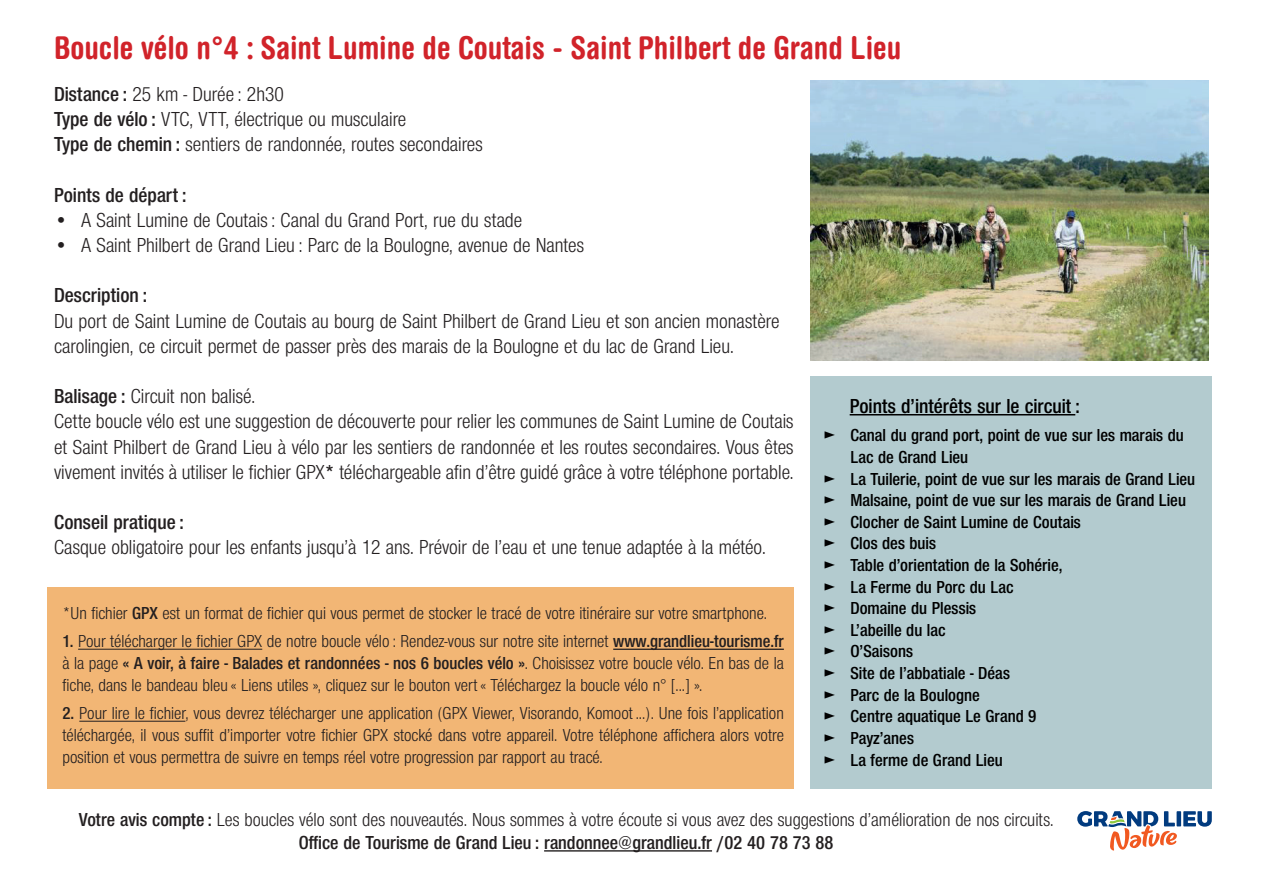
<style>
.page{position:relative;width:1263px;height:893px;background:#fff}
.page>*{position:absolute;margin:0;border:0;box-sizing:border-box;transform-origin:0 0}
.t1{font:700 condensed 31.5px "Helvetica Rounded LT Std";color:#d1232a}
.t2{font:21px/25.2px "Nimbus San Nov Con";color:#231f20}
.t3{font:21px "Nimbus San Nov Con Sem Bol";color:#231f20}
.t4{font:21px "Nimbus San Nov Con Sem Bol";color:#000}
.t5{font:19.5px "Nimbus San Nov Con";color:#231f20}
.t6{font:19.5px "Nimbus San Nov Con Sem Bol";color:#231f20}
.t7{font:18px/21.6px "Nimbus San Nov Con";color:#231f20;text-align:justify}
.t8{font:18px "Nimbus San Nov Con Sem Bol";color:#000}
.t9{font:18px "Nimbus San Nov Con Sem Bol";color:#231f20}
.s1{font-family:"Nimbus San Nov Con Sem Bol"}
.s2{font-family:"Nimbus San Nov Con"}
</style>
<div class="page">
<div style="left:811px;top:376px;width:401px;height:413px;background:#b3cbcf"></div>
<hr style="left:850px;top:414px;width:225px;height:1px;background:#000">
<div style="left:47px;top:587px;width:747px;height:202px;background:#f2b675"></div>
<hr style="left:78px;top:649px;width:184px;height:1px;background:#231f20">
<hr style="left:613px;top:649px;width:171px;height:1px;background:#231f20">
<hr style="left:79px;top:721px;width:106px;height:1px;background:#231f20">
<img style="left:811px;top:80px;width:398px;height:281px">
<hr style="left:544px;top:850px;width:168px;height:2px;background:#231f20">
<div style="left:1176px;top:811px;width:5px;height:15px;background:#013b7f"></div>
<svg style="left:1183px;top:811px;width:29px;height:16px"></svg>
<svg style="left:1077px;top:811px;width:100px;height:39px"></svg>
<h1 class="t1" style="left:54px;top:29px;width:849px">Boucle vélo n°4 : Saint Lumine de Coutais - Saint Philbert de Grand Lieu</h1>
<p class="t2" style="left:54px;top:82px;width:430px"><span class="s1">Distance :</span> 25 km - Durée : 2h30<br><span class="s1">Type de vélo :</span> VTC, VTT, électrique ou musculaire<br><span class="s1">Type de chemin :</span> sentiers de randonnée, routes secondaires</p>
<p class="t3" style="left:54px;top:183px;width:134px">Points de départ :</p>
<p class="t2" style="left:54px;top:208px;width:470px">• A Saint Lumine de Coutais : Canal du Grand Port, rue du stade</p>
<p class="t2" style="left:54px;top:233px;width:532px">• A Saint Philbert de Grand Lieu : Parc de la Boulogne, avenue de Nantes</p>
<p class="t3" style="left:54px;top:283px;width:95px">Description :</p>
<p class="t2" style="left:54px;top:308px;width:727px">Du port de Saint Lumine de Coutais au bourg de Saint Philbert de Grand Lieu et son ancien monastère carolingien, ce circuit permet de passer près des marais de la Boulogne et du lac de Grand Lieu.</p>
<p class="t2" style="left:54px;top:384px;width:741px"><span class="s1">Balisage :</span> Circuit non balisé.<br>Cette boucle vélo est une suggestion de découverte pour relier les communes de Saint Lumine de Coutais et Saint Philbert de Grand Lieu à vélo par les sentiers de randonnée et les routes secondaires. Vous êtes vivement invités à utiliser le fichier GPX<span class="s1">*</span> téléchargeable afin d’être guidé grâce à votre téléphone portable.</p>
<p class="t3" style="left:54px;top:510px;width:131px">Conseil pratique :</p>
<p class="t2" style="left:54px;top:535px;width:713px">Casque obligatoire pour les enfants jusqu’à 12 ans. Prévoir de l’eau et une tenue adaptée à la météo.</p>
<p class="t7" style="left:63px;top:602px;width:706px">*Un fichier <span class="s1">GPX</span> est un format de fichier qui vous permet de stocker le tracé de votre itinéraire sur votre smartphone.</p>
<p class="t7" style="left:63px;top:631px;width:723px"><span class="s1">1.</span> Pour télécharger le fichier GPX de notre boucle vélo : Rendez-vous sur notre site internet <span class="s1">www.grandlieu-tourisme.fr</span></p>
<p class="t9" style="left:63px;top:653px;width:723px"><span class="s2">à la page</span> « A voir, à faire - Balades et randonnées - nos 6 boucles vélo »<span class="s2">. Choisissez votre boucle vélo. En bas de la</span></p>
<p class="t7" style="left:63px;top:674px;width:641px">fiche, dans le bandeau bleu « Liens utiles », cliquez sur le bouton vert « Téléchargez la boucle vélo n° [...] ».</p>
<p class="t7" style="left:63px;top:703px;width:723px"><span class="s1">2.</span> Pour lire le fichier, vous devrez télécharger une application (GPX Viewer, Visorando, Komoot ...). Une fois l’application téléchargée, il vous suffit d’importer votre fichier GPX stocké dans votre appareil. Votre téléphone affichera alors votre position et vous permettra de suivre en temps réel votre progression par rapport au tracé.</p>
<p class="t4" style="left:850px;top:394px;width:231px">Points d’intérêts sur le circuit :</p>
<p class="t8" style="left:823px;top:425px;width:362px"><span class="s2">►</span> Canal du grand port, point de vue sur les marais du</p>
<p class="t8" style="left:850px;top:447px;width:119px">Lac de Grand Lieu</p>
<p class="t8" style="left:823px;top:468px;width:373px"><span class="s2">►</span> La Tuilerie, point de vue sur les marais de Grand Lieu</p>
<p class="t8" style="left:823px;top:490px;width:364px"><span class="s2">►</span> Malsaine, point de vue sur les marais de Grand Lieu</p>
<p class="t8" style="left:823px;top:512px;width:259px"><span class="s2">►</span> Clocher de Saint Lumine de Coutais</p>
<p class="t8" style="left:823px;top:533px;width:114px"><span class="s2">►</span> Clos des buis</p>
<p class="t8" style="left:823px;top:555px;width:241px"><span class="s2">►</span> Table d’orientation de la Sohérie,</p>
<p class="t8" style="left:823px;top:576px;width:192px"><span class="s2">►</span> La Ferme du Porc du Lac</p>
<p class="t8" style="left:823px;top:598px;width:154px"><span class="s2">►</span> Domaine du Plessis</p>
<p class="t8" style="left:823px;top:620px;width:124px"><span class="s2">►</span> L’abeille du lac</p>
<p class="t8" style="left:823px;top:641px;width:91px"><span class="s2">►</span> O’Saisons</p>
<p class="t8" style="left:823px;top:663px;width:188px"><span class="s2">►</span> Site de l’abbatiale - Déas</p>
<p class="t8" style="left:823px;top:684px;width:158px"><span class="s2">►</span> Parc de la Boulogne</p>
<p class="t8" style="left:823px;top:706px;width:215px"><span class="s2">►</span> Centre aquatique Le Grand 9</p>
<p class="t8" style="left:823px;top:728px;width:92px"><span class="s2">►</span> Payz’anes</p>
<p class="t8" style="left:823px;top:749px;width:181px"><span class="s2">►</span> La ferme de Grand Lieu</p>
<p class="t5" style="left:79px;top:808px;width:976px"><span class="s1">Votre avis compte :</span> Les boucles vélo sont des nouveautés. Nous sommes à votre écoute si vous avez des suggestions d’amélioration de nos circuits.</p>
<p class="t6" style="left:299px;top:831px;width:536px">Office de Tourisme de Grand Lieu : randonnee@grandlieu.fr /02 40 78 73 88</p>
</div>
